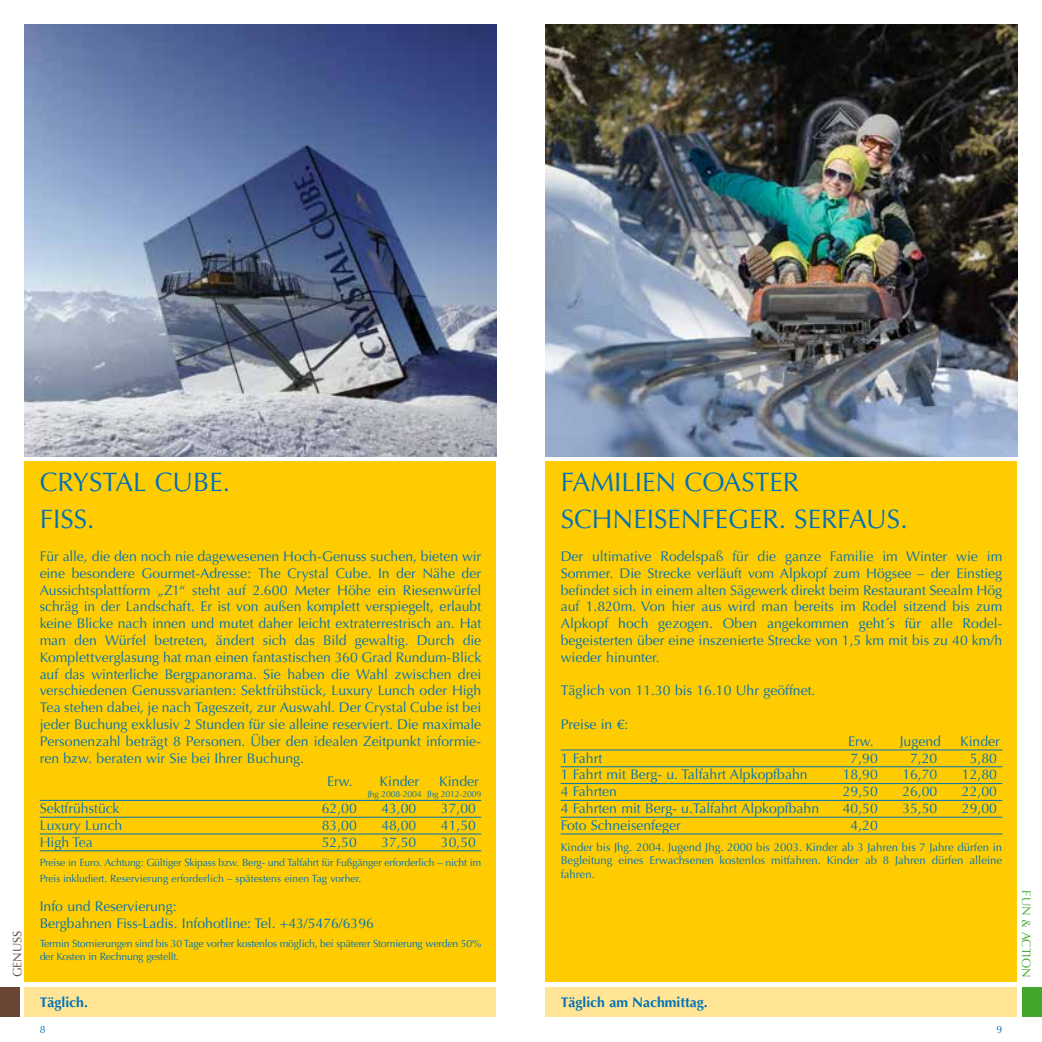
<style>
.page{position:relative;width:1042px;height:1042px;background:#fff}
.page>*{position:absolute;margin:0;border:0;box-sizing:border-box;transform-origin:0 0}
.t1{font:26.6px/36.8px "Optima";color:#0071b9}
.t2{font:14px/16.8px "Optima";color:#0071b9;text-align:justify}
.t3{font:14px "Optima";color:#0071b9}
.t4{font:700 14px "Optima";color:#0071b9}
.t5{font:12.25px "Optima";color:#41a62b}
.t6{font:12.25px "Optima";color:#684633}
.t7{font:11.38px/13.7px "Optima";color:#0071b9;text-align:justify}
.t8{font:10.5px/15.8px "Optima";letter-spacing:-.02em;color:#0071b9}
.t9{font:8.75px "Optima";letter-spacing:-.02em;color:#0071b9}
.s1{font-family:"Optima LT Std"}
</style>
<div class="page">
<div style="left:546px;top:987px;width:471px;height:30px;background:#ffe595"></div>
<div style="left:25px;top:987px;width:471px;height:30px;background:#ffe595"></div>
<div style="left:0;top:987px;width:20px;height:30px;background:#684633"></div>
<div style="left:546px;top:461px;width:471px;height:521px;background:#fecc00"></div>
<hr style="left:561px;top:749px;width:441px;height:1px;background:#0071b9">
<hr style="left:561px;top:766px;width:441px;height:1px;background:#0071b9">
<hr style="left:561px;top:783px;width:441px;height:1px;background:#0071b9">
<hr style="left:561px;top:800px;width:441px;height:1px;background:#0071b9">
<hr style="left:561px;top:817px;width:441px;height:1px;background:#0071b9">
<hr style="left:561px;top:833px;width:441px;height:1px;background:#0071b9">
<div style="left:25px;top:461px;width:471px;height:521px;background:#fecc00"></div>
<img style="left:25px;top:25px;width:471px;height:431px">
<hr style="left:40px;top:800px;width:441px;height:1px;background:#0071b9">
<hr style="left:40px;top:817px;width:441px;height:1px;background:#0071b9">
<hr style="left:40px;top:833px;width:441px;height:1px;background:#0071b9">
<hr style="left:40px;top:850px;width:441px;height:1px;background:#0071b9">
<div style="left:1022px;top:987px;width:20px;height:30px;background:#41a62b"></div>
<img style="left:546px;top:25px;width:471px;height:431px">
<p class="t6" style="left:10px;top:977px;width:48px;rotate:-90deg">GENUSS</p>
<h1 class="t1" style="left:40px;top:464px;width:192px">CRYSTAL CUBE.<br>FISS.</h1>
<p class="t2" style="left:40px;top:548px;width:443px">Für alle, die den noch nie dagewesenen Hoch-Genuss suchen, bieten wir eine besondere Gourmet-Adresse: The Crystal Cube. In der Nähe der Aussichtsplattform „Z1“ steht auf 2.600 Meter Höhe ein Riesenwürfel schräg in der Landschaft. Er ist von außen komplett verspiegelt, erlaubt keine Blicke nach innen und mutet daher leicht extraterrestrisch an. Hat man den Würfel betreten, ändert sich das Bild gewaltig. Durch die Komplettverglasung hat man einen fantastischen 360 Grad Rundum-Blick auf das winterliche Bergpanorama. Sie haben die Wahl zwischen drei verschiedenen Genussvarianten: Sektfrühstück, Luxury Lunch oder High Tea stehen dabei, je nach Tageszeit, zur Auswahl. Der Crystal Cube ist bei jeder Buchung exklusiv 2 Stunden für sie alleine reserviert. Die maximale Personenzahl beträgt 8 Personen. Über den idealen Zeitpunkt informie&shy;ren bzw. beraten wir Sie bei Ihrer Buchung.</p>
<p class="t2" style="left:327px;top:773px;width:27px">Erw.</p>
<p class="t2" style="left:379px;top:773px;width:41px">Kinder</p>
<p class="t2" style="left:439px;top:773px;width:41px">Kinder</p>
<p class="t3" style="left:40px;top:800px;width:81px">Sektfrühstück</p>
<p class="t2" style="left:322px;top:800px;width:37px">62,00</p>
<p class="t2" style="left:381px;top:800px;width:37px">43,00</p>
<p class="t2" style="left:441px;top:800px;width:37px">37,00</p>
<p class="t3" style="left:40px;top:817px;width:84px">Luxury Lunch</p>
<p class="t2" style="left:322px;top:817px;width:37px">83,00</p>
<p class="t2" style="left:381px;top:817px;width:37px">48,00</p>
<p class="t2" style="left:441px;top:817px;width:37px">41,50</p>
<p class="t3" style="left:40px;top:834px;width:55px">High Tea</p>
<p class="t2" style="left:322px;top:834px;width:37px">52,50</p>
<p class="t2" style="left:381px;top:834px;width:37px">37,50</p>
<p class="t2" style="left:441px;top:834px;width:37px">30,50</p>
<p class="t8" style="left:40px;top:855px;width:443px">Preise in Euro. Achtung: Gültiger Skipass bzw. Berg- und Talfahrt für Fußgänger erforderlich – nicht im<br>Preis inkludiert. Reservierung erforderlich – spätestens einen Tag vorher.</p>
<p class="t2" style="left:40px;top:898px;width:336px">Info und Reservierung:<br>Bergbahnen Fiss-Ladis. Infohotline: Tel. +43/5476/6396</p>
<p class="t8" style="left:40px;top:937px;width:443px;line-height:12.6px">Termin Stornierungen sind bis 30 Tage vorher kostenlos möglich, bei späterer Stornierung werden 50% der Kosten in Rechnung gestellt.</p>
<p class="t9" style="left:368px;top:789px;width:115px">Jhg 2008-2004 Jhg 2012-2009</p>
<h1 class="t1" style="left:561px;top:464px;width:348px">FAMILIEN COASTER<br>SCHNEISENFEGER. SERFAUS.</h1>
<p class="t2" style="left:561px;top:548px;width:443px">Der ultimative Rodelspaß für die ganze Familie im Winter wie im Sommer. Die Strecke verläuft vom Alpkopf zum Högsee – der Einstieg befindet sich in einem alten Sägewerk direkt beim Restaurant Seealm Hög auf 1.820m. Von hier aus wird man bereits im Rodel sitzend bis zum Alpkopf hoch gezogen. Oben angekommen geht´s für alle Rodel&shy;begeisterten über eine inszenierte Strecke von 1,5 km mit bis zu 40 km/h wieder hinunter.</p>
<p class="t2" style="left:561px;top:682px;width:256px">Täglich von 11.30 bis 16.10 Uhr geöffnet.</p>
<p class="t2" style="left:561px;top:716px;width:69px">Preise in <span class="s1">€</span>:</p>
<p class="t2" style="left:848px;top:733px;width:27px">Erw.</p>
<p class="t2" style="left:900px;top:733px;width:42px">Jugend</p>
<p class="t2" style="left:960px;top:733px;width:41px">Kinder</p>
<p class="t2" style="left:561px;top:750px;width:43px">1 Fahrt</p>
<p class="t2" style="left:850px;top:750px;width:29px">7,90</p>
<p class="t2" style="left:910px;top:750px;width:29px">7,20</p>
<p class="t2" style="left:969px;top:750px;width:29px">5,80</p>
<p class="t2" style="left:561px;top:766px;width:248px">1 Fahrt mit Berg- u. Talfahrt Alpkopfbahn</p>
<p class="t2" style="left:843px;top:766px;width:37px">18,90</p>
<p class="t2" style="left:902px;top:766px;width:37px">16,70</p>
<p class="t2" style="left:962px;top:766px;width:37px">12,80</p>
<p class="t2" style="left:561px;top:783px;width:58px">4 Fahrten</p>
<p class="t2" style="left:843px;top:783px;width:37px">29,50</p>
<p class="t2" style="left:902px;top:783px;width:37px">26,00</p>
<p class="t2" style="left:962px;top:783px;width:37px">22,00</p>
<p class="t2" style="left:561px;top:800px;width:260px">4 Fahrten mit Berg- u.Talfahrt Alpkopfbahn</p>
<p class="t2" style="left:843px;top:800px;width:37px">40,50</p>
<p class="t2" style="left:902px;top:800px;width:37px">35,50</p>
<p class="t2" style="left:962px;top:800px;width:37px">29,00</p>
<p class="t2" style="left:561px;top:817px;width:122px">Foto Schneisenfeger</p>
<p class="t2" style="left:850px;top:817px;width:29px">4,20</p>
<p class="t7" style="left:561px;top:840px;width:443px">Kinder bis Jhg. 2004. Jugend Jhg. 2000 bis 2003. Kinder ab 3 Jahren bis 7 Jahre dürfen in Begleitung eines Erwachsenen kostenlos mitfahren. Kinder ab 8 Jahren dürfen alleine fahren.</p>
<p class="t4" style="left:40px;top:994px;width:50px">Täglich.</p>
<p class="t4" style="left:561px;top:994px;width:149px">Täglich am Nachmittag.</p>
<p class="t8" style="left:40px;top:1022px;width:7px">8</p>
<p class="t8" style="left:996px;top:1022px;width:7px">9</p>
<p class="t5" style="left:1033px;top:890px;width:88px;rotate:90deg">FUN &amp; ACTION</p>
</div>
